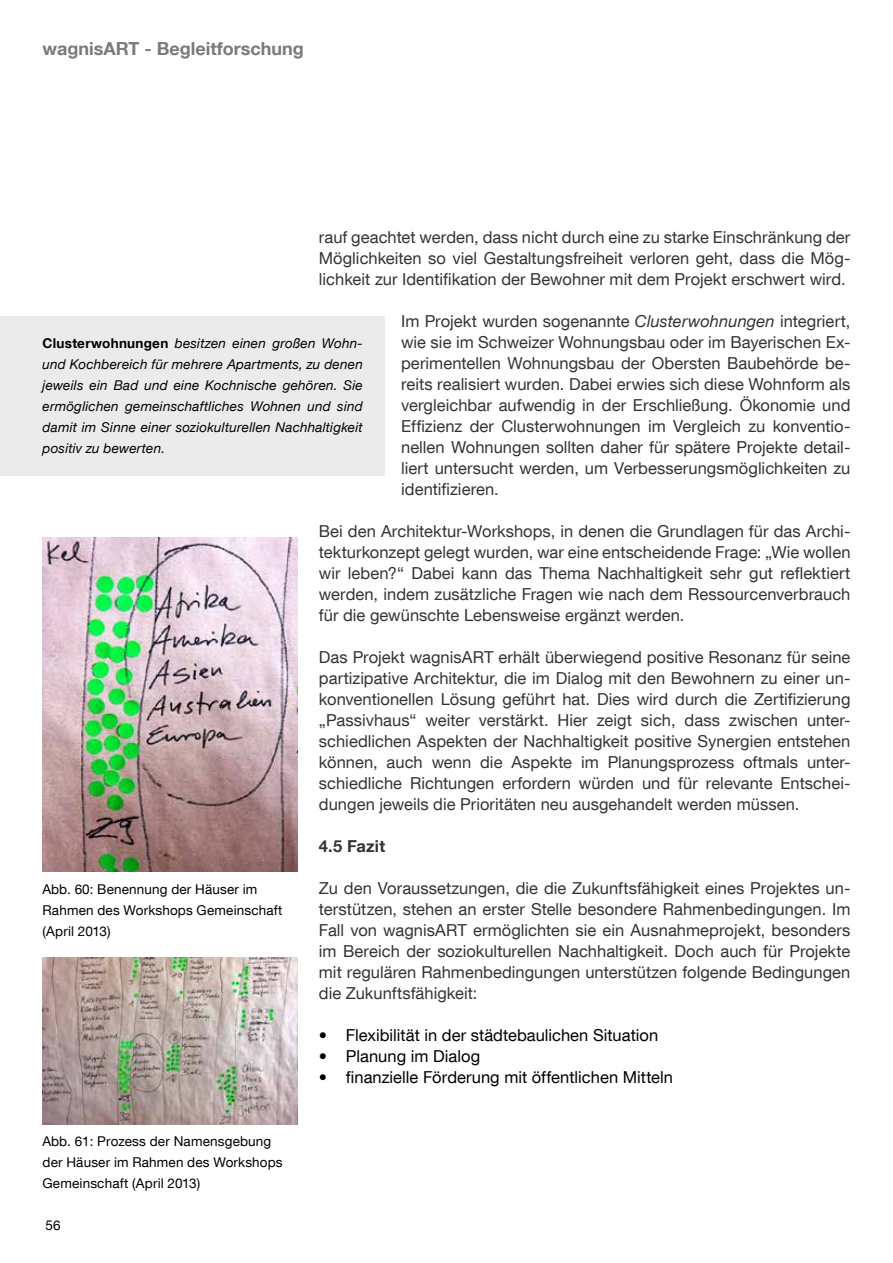
<style>
.page{position:relative;width:893px;height:1263px;background:#fff}
.page>*{position:absolute;margin:0;border:0;box-sizing:border-box;transform-origin:0 0}
.t1{font:700 18px "TUM Neue Helvetica";color:#797a7d}
.t2{font:16.5px/21px "TUM Neue Helvetica";letter-spacing:.005em;color:#333334;text-align:justify}
.t3{font:16.5px "TUM Neue Helvetica";color:#000}
.t4{font:700 16.5px "TUM Neue Helvetica";letter-spacing:.01em;color:#333334}
.t5{font:italic 13.5px/21px "TUM Neue Helvetica";letter-spacing:.015em;color:#000;text-align:justify}
.t6{font:13.5px/21px "TUM Neue Helvetica";letter-spacing:.01em;color:#000}
.s1{font-style:italic}
.s2{font-weight:700;font-style:normal}
</style>
<div class="page">
<img style="left:43px;top:538px;width:255px;height:333px">
<img style="left:43px;top:957px;width:255px;height:168px">
<div style="left:0;top:316px;width:384px;height:160px;background:#ebebec"></div>
<p class="t1" style="left:43px;top:38px;width:263px">wagnisART - Begleitforschung</p>
<p class="t2" style="left:319px;top:226px;width:533px">rauf geachtet werden, dass nicht durch eine zu starke Einschränkung der Möglichkeiten so viel Gestaltungsfreiheit verloren geht, dass die Mög&shy;lichkeit zur Identifikation der Bewohner mit dem Projekt erschwert wird.</p>
<p class="t2" style="left:401px;top:310px;width:451px">Im Projekt wurden sogenannte <span class="s1">Clusterwohnungen</span> integriert, wie sie im Schweizer Wohnungsbau oder im Bayerischen Ex&shy;perimentellen Wohnungsbau der Obersten Baubehörde be&shy;reits realisiert wurden. Dabei erwies sich diese Wohnform als vergleichbar aufwendig in der Erschließung. Ökonomie und Effizienz der Clusterwohnungen im Vergleich zu konventio&shy;nellen Wohnungen sollten daher für spätere Projekte detail&shy;liert untersucht werden, um Verbesserungsmöglichkeiten zu identifizieren.</p>
<p class="t2" style="left:319px;top:520px;width:533px">Bei den Architektur-Workshops, in denen die Grundlagen für das Archi&shy;tekturkonzept gelegt wurden, war eine entscheidende Frage: „Wie wollen wir leben?“ Dabei kann das Thema Nachhaltigkeit sehr gut reflektiert werden, indem zusätzliche Fragen wie nach dem Ressourcenverbrauch für die gewünschte Lebensweise ergänzt werden.</p>
<p class="t2" style="left:319px;top:646px;width:533px">Das Projekt wagnisART erhält überwiegend positive Resonanz für seine partizipative Architektur, die im Dialog mit den Bewohnern zu einer un&shy;konventionellen Lösung geführt hat. Dies wird durch die Zertifizierung „Passivhaus“ weiter verstärkt. Hier zeigt sich, dass zwischen unter&shy;schiedlichen Aspekten der Nachhaltigkeit positive Synergien entstehen können, auch wenn die Aspekte im Planungsprozess oftmals unter&shy;schiedliche Richtungen erfordern würden und für relevante Entschei&shy;dungen jeweils die Prioritäten neu ausgehandelt werden müssen.</p>
<p class="t4" style="left:319px;top:836px;width:68px">4.5 Fazit</p>
<p class="t2" style="left:319px;top:877px;width:533px">Zu den Voraussetzungen, die die Zukunftsfähigkeit eines Projektes un&shy;terstützen, stehen an erster Stelle besondere Rahmenbedingungen. Im Fall von wagnisART ermöglichten sie ein Ausnahmeprojekt, besonders im Bereich der soziokulturellen Nachhaltigkeit. Doch auch für Projekte mit regulären Rahmenbedingungen unterstützen folgende Bedingungen die Zukunftsfähigkeit:</p>
<p class="t3" style="left:319px;top:1025px;width:341px">• Flexibilität in der städtebaulichen Situation</p>
<p class="t3" style="left:319px;top:1046px;width:163px">• Planung im Dialog</p>
<p class="t3" style="left:319px;top:1067px;width:356px">• finanzielle Förderung mit öffentlichen Mitteln</p>
<p class="t5" style="left:43px;top:332px;width:322px"><span class="s2">Clusterwohnungen</span> besitzen einen großen Wohn&shy;und Kochbereich für mehrere Apartments, zu denen jeweils ein Bad und eine Kochnische gehören. Sie ermöglichen gemeinschaftliches Wohnen und sind damit im Sinne einer soziokulturellen Nachhaltigkeit positiv zu bewerten.</p>
<p class="t6" style="left:43px;top:878px;width:241px">Abb. 60: Benennung der Häuser im<br>Rahmen des Workshops Gemeinschaft (April 2013)</p>
<p class="t6" style="left:43px;top:1130px;width:242px">Abb. 61: Prozess der Namensgebung der Häuser im Rahmen des Workshops<br>Gemeinschaft (April 2013)</p>
<p class="t6" style="left:46px;top:1214px;width:17px">56</p>
</div>
